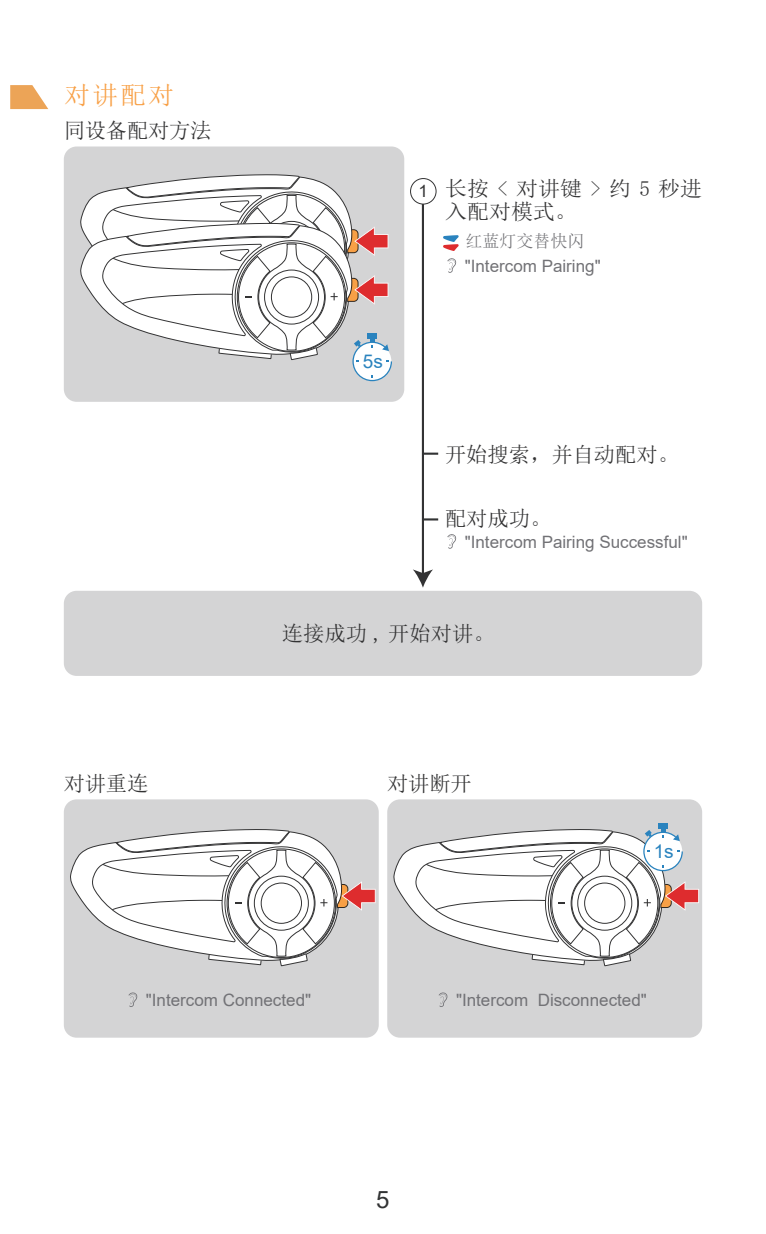
<style>
.page{position:relative;width:766px;height:1234px;background:#fff}
.page>*{position:absolute;margin:0;border:0;box-sizing:border-box;transform-origin:0 0}
.t1{font:25.5px "Noto Sans Hans Bold G Bpc EUC H";color:#f8a046}
.t2{font:24px "Arial";color:#323334}
.t3{font:21.3px/23.1px "Noto Sans Hans Regular G Bpc EUC H";color:#333334}
.t4{font:21.3px "Noto Sans Hans Bold G Bpc EUC H";letter-spacing:-.01em;color:#333334}
.t5{font:18.9px "Arial";color:#2a83be}
.t6{font:17.1px "Arial";color:#727276}
.t7{font:17.1px "Noto Sans Hans Regular G Bpc EUC H";color:#727276}
.t8{font:17.1px "Arial";color:#333334}
</style>
<div class="page">
<svg style="left:447px;top:258px;width:9px;height:15px"></svg>
<svg style="left:443px;top:235px;width:15px;height:16px"></svg>
<hr style="left:422px;top:197px;width:2px;height:377px;background:#333334">
<svg style="left:413px;top:569px;width:20px;height:18px"></svg>
<div style="left:410px;top:178px;width:26px;height:26px;background:#fff;border-radius:50%"></div>
<div style="left:410px;top:178px;width:26px;height:26px;border:1px solid #333334;border-radius:50%"></div>
<div style="left:64px;top:146px;width:340px;height:256px;background:#d4d4d5;border-radius:13px"></div>
<svg style="left:80px;top:174px;width:312px;height:207px"></svg>
<svg style="left:424px;top:452px;width:14px;height:2px"></svg>
<svg style="left:424px;top:518px;width:14px;height:2px"></svg>
<div style="left:64px;top:590px;width:638px;height:85px;background:#d4d4d5;border-radius:13px"></div>
<svg style="left:447px;top:534px;width:9px;height:14px"></svg>
<div style="left:64px;top:799px;width:314px;height:238px;background:#d4d4d5;border-radius:13px"></div>
<svg style="left:128px;top:992px;width:10px;height:14px"></svg>
<svg style="left:70px;top:829px;width:305px;height:138px"></svg>
<div style="left:387px;top:799px;width:315px;height:238px;background:#d4d4d5;border-radius:13px"></div>
<svg style="left:438px;top:992px;width:9px;height:14px"></svg>
<div style="left:658px;top:823px;width:9px;height:6px;background:#2a83be"></div>
<svg style="left:393px;top:828px;width:306px;height:139px"></svg>
<svg style="left:10px;top:85px;width:38px;height:24px"></svg>
<h1 class="t1" style="left:64px;top:82px;width:111px">对讲配对</h1>
<p class="t4" style="left:64px;top:119px;width:149px">同设备配对方法</p>
<p class="t5" style="left:363px;top:348px;width:22px">5s</p>
<p class="t8" style="left:418px;top:180px;width:11px">1</p>
<p class="t3" style="left:445px;top:177px;width:258px">长按&lt;对讲键&gt;约5秒进入配对模式。</p>
<p class="t7" style="left:465px;top:232px;width:121px">红蓝灯交替快闪</p>
<p class="t6" style="left:464px;top:254px;width:137px">"Intercom Pairing"</p>
<p class="t3" style="left:445px;top:442px;width:235px">开始搜索，并自动配对。</p>
<p class="t3" style="left:445px;top:506px;width:108px">配对成功。</p>
<p class="t6" style="left:464px;top:529px;width:224px">"Intercom Pairing Successful"</p>
<p class="t3" style="left:282px;top:621px;width:214px">连接成功 , 开始对讲。</p>
<p class="t4" style="left:64px;top:772px;width:86px">对讲重连</p>
<p class="t4" style="left:387px;top:772px;width:86px">对讲断开</p>
<p class="t5" style="left:653px;top:838px;width:22px">1s</p>
<p class="t6" style="left:146px;top:987px;width:167px">"Intercom Connected"</p>
<p class="t6" style="left:456px;top:987px;width:192px">"Intercom Disconnected"</p>
<h2 class="t2" style="left:376px;top:1183px;width:15px">5</h2>
</div>
